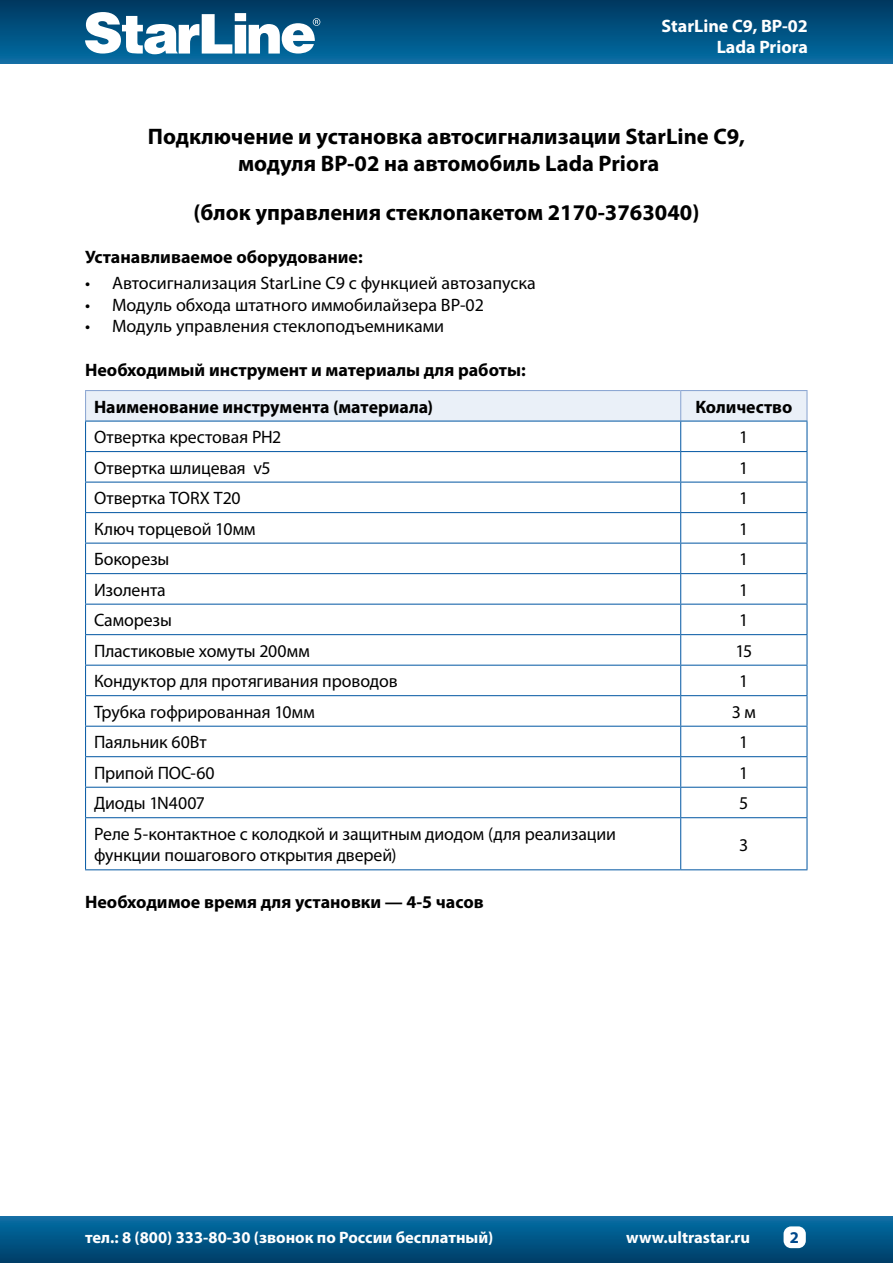
<style>
.page{position:relative;width:893px;height:1263px;background:#fff}
.page>*{position:absolute;margin:0;border:0;box-sizing:border-box;transform-origin:0 0}
.t1{font:700 22.5px/27px "Myriad Pro";color:#000;text-align:center}
.t2{font:18px/21.6px "Myriad Pro";letter-spacing:-.005em;color:#000}
.t3{font:700 18px/37px "Myriad Pro";color:#000}
.t4{font:700 18px/21.6px "Myriad Pro";color:#fff;text-align:right}
.t5{font:700 16.5px "Myriad Pro";color:#fff}
.t6{font:700 16.5px "Myriad Pro";color:#00498c}
</style>
<div class="page">
<div style="left:0;top:0;width:893px;height:64px;background:linear-gradient(to bottom,#00375f,#066ea4)"></div>
<div style="left:0;top:1216px;width:893px;height:47px;background:linear-gradient(to bottom,#076fa7,#003d67)"></div>
<svg style="left:85px;top:12px;width:235px;height:42px"></svg>
<div style="left:783px;top:1226px;width:23px;height:22px;background:#fff;border-radius:8px"></div>
<div style="left:86px;top:391px;width:720px;height:30px;background:#eaf0f8"></div>
<svg style="left:86px;top:422px;width:721px;height:447px"></svg>
<hr style="left:680px;top:421px;width:1px;height:30px;background:#0056a2">
<hr style="left:85px;top:451px;width:596px;height:1px;background:#0056a2">
<hr style="left:681px;top:451px;width:126px;height:1px;background:#0056a2">
<hr style="left:680px;top:452px;width:1px;height:30px;background:#0056a2">
<hr style="left:85px;top:482px;width:596px;height:1px;background:#0056a2">
<hr style="left:681px;top:482px;width:126px;height:1px;background:#0056a2">
<hr style="left:680px;top:482px;width:1px;height:30px;background:#0056a2">
<hr style="left:85px;top:512px;width:596px;height:1px;background:#0056a2">
<hr style="left:681px;top:512px;width:126px;height:1px;background:#0056a2">
<hr style="left:680px;top:513px;width:1px;height:30px;background:#0056a2">
<hr style="left:85px;top:543px;width:596px;height:1px;background:#0056a2">
<hr style="left:681px;top:543px;width:126px;height:1px;background:#0056a2">
<svg style="left:680px;top:544px;width:1px;height:29px"></svg>
<hr style="left:85px;top:573px;width:596px;height:1px;background:#0056a2">
<hr style="left:681px;top:573px;width:126px;height:1px;background:#0056a2">
<hr style="left:680px;top:574px;width:1px;height:30px;background:#0056a2">
<hr style="left:85px;top:604px;width:596px;height:1px;background:#0056a2">
<hr style="left:681px;top:604px;width:126px;height:1px;background:#0056a2">
<svg style="left:680px;top:605px;width:1px;height:29px"></svg>
<hr style="left:85px;top:634px;width:596px;height:1px;background:#0056a2">
<hr style="left:681px;top:634px;width:126px;height:1px;background:#0056a2">
<hr style="left:680px;top:635px;width:1px;height:30px;background:#0056a2">
<hr style="left:85px;top:665px;width:596px;height:1px;background:#0056a2">
<hr style="left:681px;top:665px;width:126px;height:1px;background:#0056a2">
<svg style="left:680px;top:666px;width:1px;height:29px"></svg>
<hr style="left:85px;top:695px;width:596px;height:1px;background:#0056a2">
<hr style="left:681px;top:695px;width:126px;height:1px;background:#0056a2">
<hr style="left:680px;top:696px;width:1px;height:30px;background:#0056a2">
<hr style="left:85px;top:726px;width:596px;height:1px;background:#0056a2">
<hr style="left:681px;top:726px;width:126px;height:1px;background:#0056a2">
<svg style="left:680px;top:727px;width:1px;height:29px"></svg>
<hr style="left:85px;top:756px;width:596px;height:1px;background:#0056a2">
<hr style="left:681px;top:756px;width:126px;height:1px;background:#0056a2">
<hr style="left:680px;top:757px;width:1px;height:30px;background:#0056a2">
<hr style="left:85px;top:787px;width:596px;height:1px;background:#0056a2">
<hr style="left:681px;top:787px;width:126px;height:1px;background:#0056a2">
<svg style="left:680px;top:788px;width:1px;height:29px"></svg>
<hr style="left:85px;top:817px;width:596px;height:1px;background:#0056a2">
<hr style="left:681px;top:817px;width:126px;height:1px;background:#0056a2">
<hr style="left:680px;top:818px;width:1px;height:51px;background:#0056a2">
<hr style="left:85px;top:869px;width:596px;height:1px;background:#0056a2">
<hr style="left:681px;top:869px;width:126px;height:1px;background:#0056a2">
<hr style="left:85px;top:390px;width:596px;height:1px;background:#8ba6d2">
<hr style="left:85px;top:391px;width:1px;height:30px;background:#8ba6d2">
<hr style="left:681px;top:390px;width:126px;height:1px;background:#8ba6d2">
<hr style="left:680px;top:391px;width:1px;height:30px;background:#8ba6d2">
<hr style="left:806px;top:391px;width:1px;height:30px;background:#8ba6d2">
<hr style="left:85px;top:421px;width:596px;height:1px;background:#0056a2">
<hr style="left:681px;top:421px;width:126px;height:1px;background:#0056a2">
<hr style="left:85px;top:421px;width:1px;height:30px;background:#0056a2">
<hr style="left:807px;top:421px;width:1px;height:30px;background:#0056a2">
<hr style="left:85px;top:452px;width:1px;height:30px;background:#0056a2">
<hr style="left:807px;top:452px;width:1px;height:30px;background:#0056a2">
<hr style="left:85px;top:482px;width:1px;height:30px;background:#0056a2">
<hr style="left:807px;top:482px;width:1px;height:30px;background:#0056a2">
<hr style="left:85px;top:513px;width:1px;height:30px;background:#0056a2">
<hr style="left:807px;top:513px;width:1px;height:30px;background:#0056a2">
<svg style="left:85px;top:544px;width:1px;height:29px"></svg>
<svg style="left:807px;top:544px;width:1px;height:29px"></svg>
<hr style="left:85px;top:574px;width:1px;height:30px;background:#0056a2">
<hr style="left:807px;top:574px;width:1px;height:30px;background:#0056a2">
<svg style="left:85px;top:605px;width:1px;height:29px"></svg>
<svg style="left:807px;top:605px;width:1px;height:29px"></svg>
<hr style="left:85px;top:635px;width:1px;height:30px;background:#0056a2">
<hr style="left:807px;top:635px;width:1px;height:30px;background:#0056a2">
<svg style="left:85px;top:666px;width:1px;height:29px"></svg>
<svg style="left:807px;top:666px;width:1px;height:29px"></svg>
<hr style="left:85px;top:696px;width:1px;height:30px;background:#0056a2">
<hr style="left:807px;top:696px;width:1px;height:30px;background:#0056a2">
<svg style="left:85px;top:727px;width:1px;height:29px"></svg>
<svg style="left:807px;top:727px;width:1px;height:29px"></svg>
<hr style="left:85px;top:757px;width:1px;height:30px;background:#0056a2">
<hr style="left:807px;top:757px;width:1px;height:30px;background:#0056a2">
<svg style="left:85px;top:788px;width:1px;height:29px"></svg>
<svg style="left:807px;top:788px;width:1px;height:29px"></svg>
<hr style="left:85px;top:818px;width:1px;height:51px;background:#0056a2">
<hr style="left:807px;top:818px;width:1px;height:51px;background:#0056a2">
<p class="t4" style="left:662px;top:14px;width:148px">StarLine С9, BP-02<br>Lada Priora</p>
<p class="t1" style="left:148px;top:123px;width:599px">Подключение и установка автосигнализации StarLine С9, модуля BP-02 на автомобиль Lada Priora</p>
<p class="t1" style="left:194px;top:198px;width:507px">(блок управления стеклопакетом 2170-3763040)</p>
<p class="t3" style="left:85px;top:238px;width:279px">Устанавливаемое оборудование:</p>
<p class="t2" style="left:85px;top:272px;width:452px">• Автосигнализация StarLine С9 с функцией автозапуска</p>
<p class="t2" style="left:85px;top:294px;width:400px">• Модуль обхода штатного иммобилайзера BP-02</p>
<p class="t2" style="left:85px;top:315px;width:361px">• Модуль управления стеклоподъемниками</p>
<p class="t3" style="left:94px;top:350px;width:433px;text-indent:-9px">Необходимый инструмент и материалы для работы:<br>Наименование инструмента (материала)</p>
<p class="t3" style="left:695px;top:387px;width:98px">Количество</p>
<p class="t2" style="left:94px;top:426px;width:189px">Отвертка крестовая РН2</p>
<p class="t2" style="left:739px;top:426px;width:11px">1</p>
<p class="t2" style="left:94px;top:456px;width:178px">Отвертка шлицевая v5</p>
<p class="t2" style="left:739px;top:456px;width:11px">1</p>
<p class="t2" style="left:94px;top:487px;width:148px">Отвертка TORX T20</p>
<p class="t2" style="left:739px;top:487px;width:11px">1</p>
<p class="t2" style="left:94px;top:517px;width:163px">Ключ торцевой 10мм</p>
<p class="t2" style="left:739px;top:517px;width:11px">1</p>
<p class="t2" style="left:94px;top:548px;width:77px">Бокорезы</p>
<p class="t2" style="left:739px;top:548px;width:11px">1</p>
<p class="t2" style="left:94px;top:578px;width:73px">Изолента</p>
<p class="t2" style="left:739px;top:578px;width:11px">1</p>
<p class="t2" style="left:94px;top:609px;width:79px">Саморезы</p>
<p class="t2" style="left:739px;top:609px;width:11px">1</p>
<p class="t2" style="left:94px;top:639px;width:217px">Пластиковые хомуты 200мм</p>
<p class="t2" style="left:735px;top:639px;width:18px">15</p>
<p class="t2" style="left:94px;top:670px;width:305px">Кондуктор для протягивания проводов</p>
<p class="t2" style="left:739px;top:670px;width:11px">1</p>
<p class="t2" style="left:94px;top:701px;width:222px">Трубка гофрированная 10мм</p>
<p class="t2" style="left:732px;top:701px;width:26px">3 м</p>
<p class="t2" style="left:94px;top:731px;width:114px">Паяльник 60Вт</p>
<p class="t2" style="left:739px;top:731px;width:11px">1</p>
<p class="t2" style="left:94px;top:762px;width:122px">Припой ПОС-60</p>
<p class="t2" style="left:739px;top:762px;width:11px">1</p>
<p class="t2" style="left:94px;top:792px;width:112px">Диоды 1N4007</p>
<p class="t2" style="left:739px;top:792px;width:11px">5</p>
<p class="t2" style="left:94px;top:823px;width:523px">Реле 5-контактное с колодкой и защитным диодом (для реализации функции пошагового открытия дверей)</p>
<p class="t2" style="left:739px;top:833px;width:11px">3</p>
<p class="t3" style="left:85px;top:882px;width:400px">Необходимое время для установки — 4-5 часов</p>
<p class="t5" style="left:85px;top:1227px;width:410px">тел.: 8 (800) 333-80-30 (звонок по России бесплатный)</p>
<p class="t5" style="left:626px;top:1227px;width:125px">www.ultrastar.ru</p>
<p class="t6" style="left:790px;top:1226px;width:11px">2</p>
</div>
